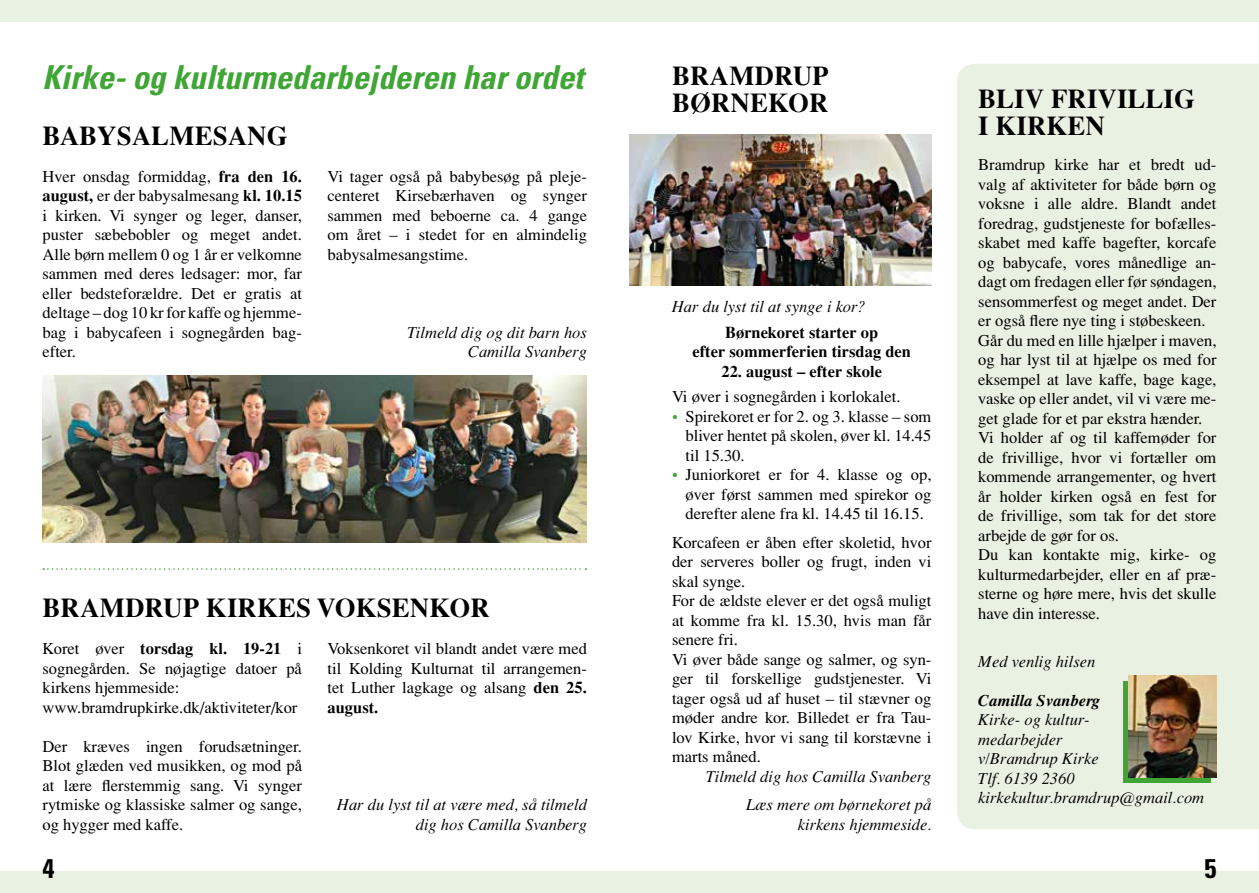
<style>
.page{position:relative;width:1259px;height:893px;background:#fff}
.page>*{position:absolute;margin:0;border:0;box-sizing:border-box;transform-origin:0 0}
.t1{font:italic 700 condensed 33px "Univers";color:#3fa535}
.t2{font:700 27px/27px "Times";color:#000}
.t3{font:700 condensed 27px "Univers";color:#000}
.t4{font:16.5px/19.5px "Times";color:#000;text-align:justify}
.t5{font:italic 16.5px/19.5px "Times";color:#000;text-align:right}
.t6{font:700 16.5px/19.5px "Times";color:#000;text-align:center}
.t7{font:italic 700 16.5px "Times";color:#000}
.s1{font-weight:700}
.s2{color:#3fa535}
</style>
<div class="page">
<div style="left:957px;top:64px;width:302px;height:765px;background:#e9f1e2"></div>
<div style="left:0;top:0;width:1259px;height:21px;background:#e9f1e2"></div>
<div style="left:0;top:872px;width:1259px;height:21px;background:#e9f1e2"></div>
<svg style="left:43px;top:568px;width:543px;height:2px"></svg>
<img style="left:43px;top:376px;width:543px;height:166px">
<img style="left:629px;top:135px;width:302px;height:150px">
<div style="left:1123px;top:681px;width:88px;height:101px;background:#3fa535"></div>
<img style="left:1128px;top:676px;width:88px;height:101px">
<h1 class="t1" style="left:43px;top:57px;width:542px">Kirke- og kulturmedarbejderen har ordet</h1>
<h2 class="t2" style="left:43px;top:122px;width:247px">BABYSALMESANG</h2>
<p class="t4" style="left:43px;top:166px;width:261px">Hver onsdag formiddag, <span class="s1">fra den 16. august,</span> er der babysalmesang <span class="s1">kl. 10.15 </span>i kirken. Vi synger og leger, danser, puster sæbebobler og meget andet.<br>Alle børn mellem 0 og 1 år er velkomne sammen med deres ledsager: mor, far eller bedsteforældre. Det er gratis at deltage – dog 10 kr for kaffe og hjemme&shy;bag i babycafeen i sognegården bag&shy;efter.</p>
<p class="t4" style="left:327px;top:166px;width:261px">Vi tager også på babybesøg på pleje&shy;centeret Kirsebærhaven og synger sammen med beboerne ca. 4 gange om året – i stedet for en almindelig babysalmesangstime.</p>
<p class="t5" style="left:407px;top:322px;width:181px">Tilmeld dig og dit barn hos<br>Camilla Svanberg</p>
<h2 class="t2" style="left:43px;top:594px;width:449px">BRAMDRUP KIRKES VOKSENKOR</h2>
<p class="t4" style="left:43px;top:639px;width:261px;text-align:left">Koret øver <span class="s1">torsdag kl. 19-21</span> i sognegården. Se nøjagtige datoer på kirkens hjemmeside: www.bramdrupkirke.dk/aktiviteter/kor</p>
<p class="t4" style="left:43px;top:736px;width:261px">Der kræves ingen forudsætninger.<br>Blot glæden ved musikken, og mod på at lære flerstemmig sang. Vi synger rytmiske og klassiske salmer og sange, og hygger med kaffe.</p>
<p class="t4" style="left:327px;top:639px;width:261px">Voksenkoret vil blandt andet være med til Kolding Kulturnat til arrangemen&shy;tet Luther lagkage og alsang <span class="s1">den 25. august.</span></p>
<p class="t5" style="left:337px;top:795px;width:251px">Har du lyst til at være med, så tilmeld dig hos Camilla Svanberg</p>
<h2 class="t2" style="left:672px;top:62px;width:158px">BRAMDRUP<br>BØRNEKOR</h2>
<p class="t5" style="left:672px;top:297px;width:195px">Har du lyst til at synge i kor?</p>
<p class="t6" style="left:692px;top:322px;width:220px">Børnekoret starter op<br>efter sommerferien tirsdag den</p>
<p class="t6" style="left:721px;top:361px;width:162px">22. august – efter skole</p>
<p class="t4" style="left:672px;top:387px;width:230px">Vi øver i sognegården i korlokalet.</p>
<p class="t4" style="left:685px;top:406px;width:247px;text-indent:-13px"><span class="s2">•</span> Spirekoret er for 2. og 3. klasse – som bliver hentet på skolen, øver kl. 14.45 til 15.30.</p>
<p class="t4" style="left:685px;top:465px;width:247px;text-indent:-13px"><span class="s2">•</span> Juniorkoret er for 4. klasse og op, øver først sammen med spirekor og derefter alene fra kl. 14.45 til 16.15.</p>
<p class="t4" style="left:672px;top:532px;width:261px;text-align:left">Korcafeen er åben efter skoletid, hvor der serveres boller og frugt, inden vi skal synge.<br>For de ældste elever er det også muligt at komme fra kl. 15.30, hvis man får senere fri.<br>Vi øver både sange og salmer, og syn&shy;ger til forskellige gudstjenester. Vi tager også ud af huset – til stævner og møder andre kor. Billedet er fra Tau&shy;lov Kirke, hvor vi sang til korstævne i marts måned.</p>
<p class="t5" style="left:706px;top:762px;width:227px;line-height:28.5px">Tilmeld dig hos Camilla Svanberg<br>Læs mere om børnekoret på</p>
<p class="t5" style="left:798px;top:814px;width:135px">kirkens hjemmeside.</p>
<h2 class="t2" style="left:978px;top:85px;width:218px">BLIV FRIVILLIG<br>I KIRKEN</h2>
<p class="t4" style="left:978px;top:155px;width:240px;text-align:left">Bramdrup kirke har et bredt ud&shy;valg af aktiviteter for både børn og voksne i alle aldre. Blandt andet foredrag, gudstjeneste for bofælles&shy;skabet med kaffe bagefter, korcafe og babycafe, vores månedlige an&shy;dagt om fredagen eller før søndagen, sensommerfest og meget andet. Der er også flere nye ting i støbeskeen.<br>Går du med en lille hjælper i maven, og har lyst til at hjælpe os med for eksempel at lave kaffe, bage kage, vaske op eller andet, vil vi være me&shy;get glade for et par ekstra hænder.<br>Vi holder af og til kaffemøder for de frivillige, hvor vi fortæller om kommende arrangementer, og hvert år holder kirken også en fest for de frivillige, som tak for det store arbejde de gør for os.<br>Du kan kontakte mig, kirke- og kulturmedarbejder, eller en af præ&shy;sterne og høre mere, hvis det skulle have din interesse.</p>
<p class="t5" style="left:978px;top:651px;width:119px">Med venlig hilsen</p>
<p class="t7" style="left:978px;top:691px;width:123px">Camilla Svanberg</p>
<p class="t5" style="left:978px;top:710px;width:227px;text-align:left">Kirke- og kultur-<br>medarbejder<br>v/Bramdrup Kirke<br>Tlf. 6139 2360 kirkekultur.bramdrup@gmail.com</p>
<h2 class="t3" style="left:43px;top:852px;width:13px">4</h2>
<h2 class="t3" style="left:1204px;top:852px;width:13px">5</h2>
</div>
